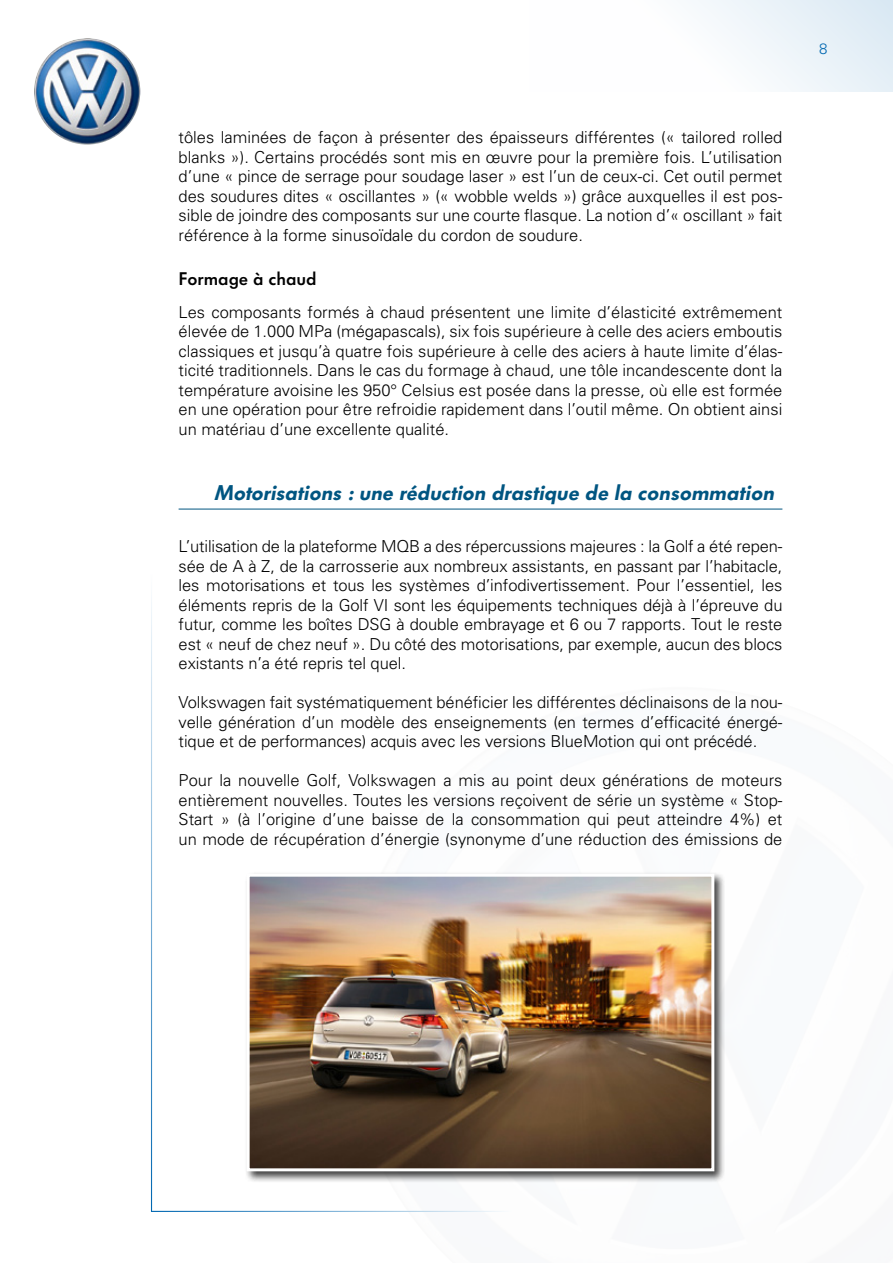
<style>
.page{position:relative;width:893px;height:1263px;background:#fff}
.page>*{position:absolute;margin:0;border:0;box-sizing:border-box;transform-origin:0 0}
.t1{font:italic 900 21px "VW Headline";color:#005581}
.t2{font:18px "Volkswagen Semi";color:#000}
.t3{font:300 16.5px/19.5px "Univers";color:#000;text-align:justify}
.t4{font:300 15px "Univers";color:#0067b1}
</style>
<div class="page">
<img style="left:34px;top:38px;width:106px;height:107px;border-radius:53px">
<div style="left:529px;top:0;width:364px;height:91px;background:linear-gradient(to right,#fff,#e4eff6)"></div>
<hr style="left:179px;top:509px;width:603px;height:1px;background:#005581">
<div style="left:244px;top:871px;width:482px;height:312px;background:#000;opacity:.75"></div>
<img style="left:251px;top:878px;width:459px;height:289px">
<div style="left:247px;top:874px;width:467px;height:297px;border:3px solid #fff"></div>
<p class="t3" style="left:179px;top:127px;width:605px">tôles laminées de façon à présenter des épaisseurs différentes (« tailored rolled blanks »). Certains procédés sont mis en œuvre pour la première fois. L’utilisation d’une « pince de serrage pour soudage laser » est l’un de ceux-ci. Cet outil permet des soudures dites « oscillantes » (« wobble welds ») grâce auxquelles il est pos&shy;sible de joindre des composants sur une courte flasque. La notion d’« oscillant » fait référence à la forme sinusoïdale du cordon de soudure.</p>
<p class="t2" style="left:179px;top:269px;width:140px">Formage à chaud</p>
<p class="t3" style="left:179px;top:301px;width:605px">Les composants formés à chaud présentent une limite d’élasticité extrêmement élevée de 1.000 MPa (mégapascals), six fois supérieure à celle des aciers emboutis classiques et jusqu’à quatre fois supérieure à celle des aciers à haute limite d’élas&shy;ticité traditionnels. Dans le cas du formage à chaud, une tôle incandescente dont la température avoisine les 950° Celsius est posée dans la presse, où elle est formée en une opération pour être refroidie rapidement dans l’outil même. On obtient ainsi un matériau d’une excellente qualité.</p>
<p class="t1" style="left:214px;top:481px;width:566px">Motorisations : une réduction drastique de la consommation</p>
<p class="t3" style="left:179px;top:536px;width:605px">L’utilisation de la plateforme MQB a des répercussions majeures : la Golf a été repen&shy;sée de A à Z, de la carrosserie aux nombreux assistants, en passant par l’habitacle, les motorisations et tous les systèmes d’infodivertissement. Pour l’essentiel, les éléments repris de la Golf VI sont les équipements techniques déjà à l’épreuve du futur, comme les boîtes DSG à double embrayage et 6 ou 7 rapports. Tout le reste est « neuf de chez neuf ». Du côté des motorisations, par exemple, aucun des blocs existants n’a été repris tel quel.</p>
<p class="t3" style="left:179px;top:692px;width:605px">Volkswagen fait systématiquement bénéficier les différentes déclinaisons de la nou&shy;velle génération d’un modèle des enseignements (en termes d’efficacité énergé&shy;tique et de performances) acquis avec les versions BlueMotion qui ont précédé.</p>
<p class="t3" style="left:179px;top:770px;width:605px">Pour la nouvelle Golf, Volkswagen a mis au point deux générations de moteurs entièrement nouvelles. Toutes les versions reçoivent de série un système « Stop-Start » (à l’origine d’une baisse de la consommation qui peut atteindre 4%) et un mode de récupération d’énergie (synonyme d’une réduction des émissions de</p>
<p class="t4" style="left:819px;top:40px;width:10px">8</p>
</div>
